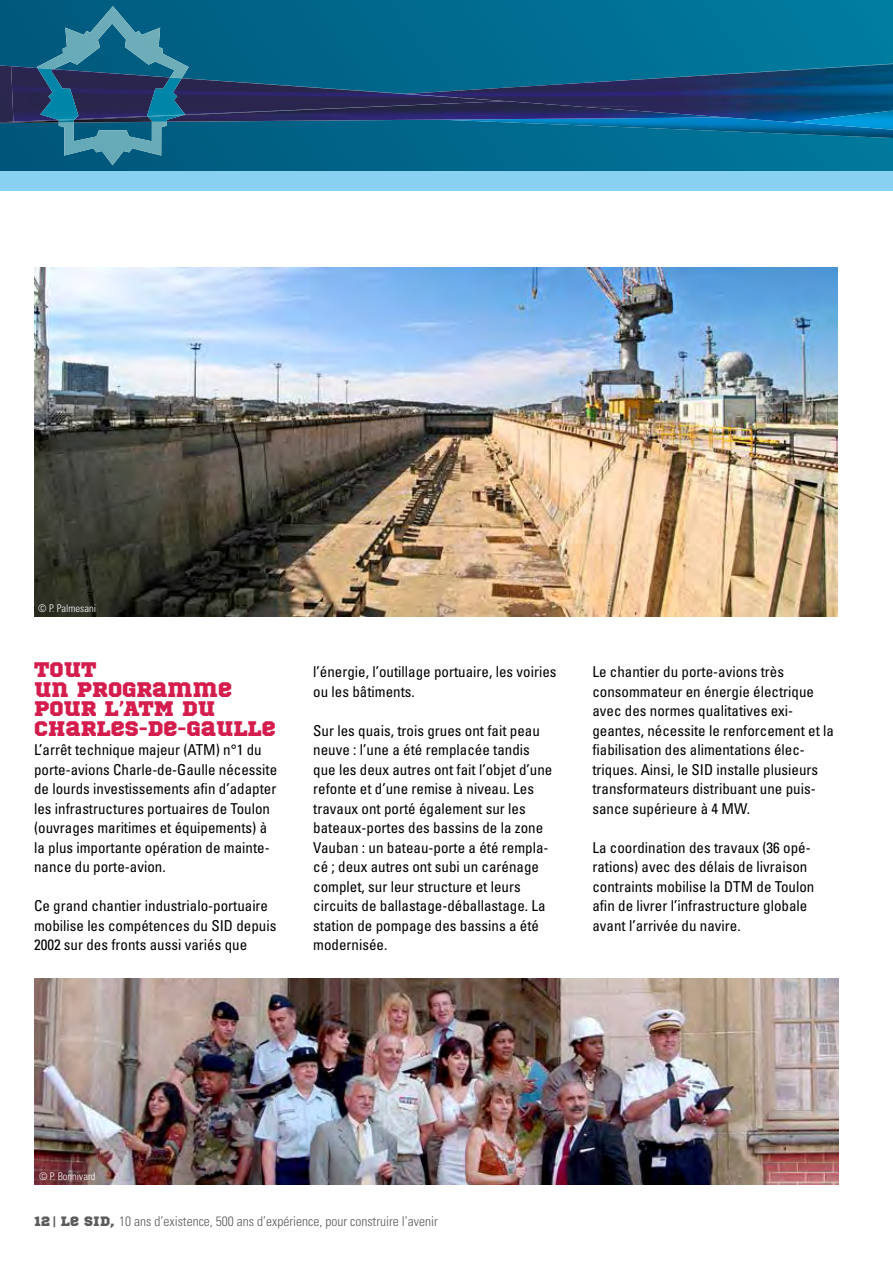
<style>
.page{position:relative;width:893px;height:1263px;background:#fff}
.page>*{position:absolute;margin:0;border:0;box-sizing:border-box;transform-origin:0 0}
.t1{font:21px/19.5px "Sports World";color:#d41d4d}
.t2{font:condensed 15px/19.5px "Univers";color:#000}
.t3{font:300 condensed 13.5px "Univers";color:#5b5b5b}
.t4{font:300 condensed 10.5px "Univers";color:#fff}
.s1{font-family:"Sports World";font-weight:400;font-stretch:normal}
</style>
<div class="page">
<svg style="left:0;top:0;width:893px;height:171px;background:#006589"></svg>
<img style="left:167px;top:122px;width:273px;height:1px">
<img style="left:406px;top:12px;width:487px;height:65px">
<img style="left:0;top:64px;width:13px;height:58px">
<svg style="left:0;top:122px;width:13px;height:1px"></svg>
<img style="left:5px;top:123px;width:53px;height:1px">
<img style="left:671px;top:57px;width:121px;height:18px">
<img style="left:183px;top:107px;width:395px;height:15px">
<img style="left:719px;top:59px;width:73px;height:58px">
<img style="left:458px;top:75px;width:264px;height:32px">
<img style="left:578px;top:106px;width:144px;height:11px">
<img style="left:185px;top:78px;width:320px;height:37px">
<img style="left:440px;top:117px;width:352px;height:31px">
<img style="left:440px;top:119px;width:90px;height:1px">
<img style="left:185px;top:102px;width:310px;height:13px">
<div style="left:792px;top:134px;width:101px;height:37px;background:#00779b"></div>
<img style="left:792px;top:122px;width:101px;height:12px">
<img style="left:792px;top:16px;width:101px;height:106px">
<img style="left:11px;top:66px;width:26px;height:56px">
<img style="left:13px;top:120px;width:45px;height:1px">
<img style="left:13px;top:121px;width:45px;height:2px">
<img style="left:78px;top:78px;width:69px;height:38px">
<img style="left:78px;top:116px;width:70px;height:3px">
<svg style="left:37px;top:6px;width:152px;height:72px;background:#21728f"></svg>
<img style="left:37px;top:68px;width:41px;height:52px">
<img style="left:147px;top:77px;width:38px;height:40px">
<svg style="left:58px;top:119px;width:109px;height:46px;background:#2f7a94"></svg>
<img style="left:148px;top:115px;width:35px;height:7px">
<div style="left:0;top:171px;width:893px;height:20px;background:#89d1f0"></div>
<img style="left:34px;top:268px;width:804px;height:348px">
<img style="left:35px;top:979px;width:803px;height:205px">
<p class="t4" style="left:38px;top:602px;width:59px">© P. Palmesani</p>
<h1 class="t1" style="left:34px;top:658px;width:243px">TOUT<br>UN PROGRAMME<br>POUR L’ATM DU<br>CHARLES-DE-GAULLE</h1>
<p class="t2" style="left:34px;top:740px;width:245px">L’arrêt technique majeur (ATM) n°1 du porte-avions Charle-de-Gaulle nécessite de lourds investissements afin d’adapter les infrastructures portuaires de Toulon (ouvrages maritimes et équipements) à la plus importante opération de mainte&shy;nance du porte-avion.</p>
<p class="t2" style="left:34px;top:896px;width:244px">Ce grand chantier industrialo-portuaire mobilise les compétences du SID depuis<br>2002 sur des fronts aussi variés que</p>
<p class="t2" style="left:313px;top:662px;width:245px">l’énergie, l’outillage portuaire, les voiries ou les bâtiments.</p>
<p class="t2" style="left:313px;top:721px;width:241px">Sur les quais, trois grues ont fait peau neuve : l’une a été remplacée tandis que les deux autres ont fait l’objet d’une refonte et d’une remise à niveau. Les travaux ont porté également sur les bateaux-portes des bassins de la zone Vauban : un bateau-porte a été rempla&shy;cé ; deux autres ont subi un carénage complet, sur leur structure et leurs circuits de ballastage-déballastage. La station de pompage des bassins a été modernisée.</p>
<p class="t2" style="left:592px;top:662px;width:243px">Le chantier du porte-avions très consommateur en énergie électrique avec des normes qualitatives exi&shy;geantes, nécessite le renforcement et la fiabilisation des alimentations élec&shy;triques. Ainsi, le SID installe plusieurs transformateurs distribuant une puis&shy;sance supérieure à 4 MW.</p>
<p class="t2" style="left:592px;top:838px;width:223px">La coordination des travaux (36 opé&shy;rations) avec des délais de livraison contraints mobilise la DTM de Toulon afin de livrer l’infrastructure globale avant l’arrivée du navire.</p>
<p class="t4" style="left:39px;top:1170px;width:58px">© P. Bonnivard</p>
<p class="t3" style="left:34px;top:1213px;width:405px"><span class="s1">12 | LE SID,</span> 10 ans d’existence, 500 ans d’expérience, pour construire l’avenir</p>
</div>
